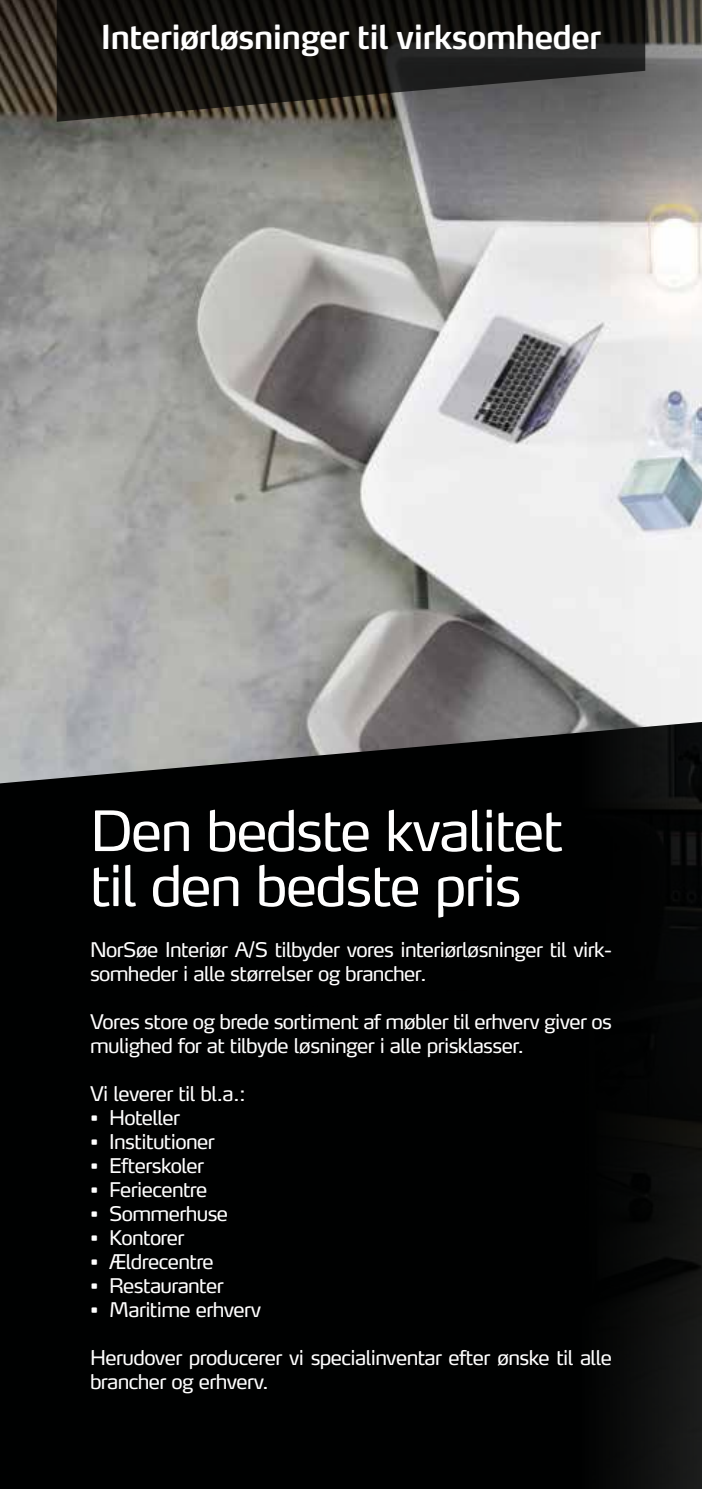
<style>
.page{position:relative;width:702px;height:1489px;background:#fff}
.page>*{position:absolute;margin:0;border:0;box-sizing:border-box;transform-origin:0 0}
.t1{font:55px/55px "Max";letter-spacing:-.03em;color:#fff}
.t2{font:600 32.5px "Max OT";letter-spacing:-.03em;color:#fff}
.t3{font:20px/24px "Max";letter-spacing:-.03em;color:#fff}
</style>
<div class="page">
<img style="left:0;top:0;width:702px;height:722px">
<img style="left:0;top:722px;width:702px;height:766px">
<svg style="left:57px;top:0;width:588px;height:122px;background:#242220"></svg>
<h2 class="t2" style="left:100px;top:16px;width:502px">Interiørløsninger til virksomheder</h2>
<h1 class="t1" style="left:90px;top:803px;width:474px">Den bedste kvalitet til den bedste pris</h1>
<p class="t3" style="left:90px;top:937px;width:523px">NorSøe Interiør A/S tilbyder vores interiørløsninger til virk&shy;somheder i alle størrelser og brancher.</p>
<p class="t3" style="left:90px;top:1009px;width:523px">Vores store og brede sortiment af møbler til erhverv giver os mulighed for at tilbyde løsninger i alle prisklasser.</p>
<p class="t3" style="left:90px;top:1081px;width:157px">Vi leverer til bl.a.:</p>
<p class="t3" style="left:90px;top:1105px;width:92px">• Hoteller</p>
<p class="t3" style="left:90px;top:1129px;width:126px">• Institutioner</p>
<p class="t3" style="left:90px;top:1153px;width:115px">• Efterskoler</p>
<p class="t3" style="left:90px;top:1177px;width:119px">• Feriecentre</p>
<p class="t3" style="left:90px;top:1201px;width:140px">• Sommerhuse</p>
<p class="t3" style="left:90px;top:1225px;width:96px">• Kontorer</p>
<p class="t3" style="left:90px;top:1249px;width:125px">• Ældrecentre</p>
<p class="t3" style="left:90px;top:1273px;width:135px">• Restauranter</p>
<p class="t3" style="left:90px;top:1297px;width:173px">• Maritime erhverv</p>
<p class="t3" style="left:90px;top:1345px;width:523px">Herudover producerer vi specialinventar efter ønske til alle brancher og erhverv.</p>
</div>
